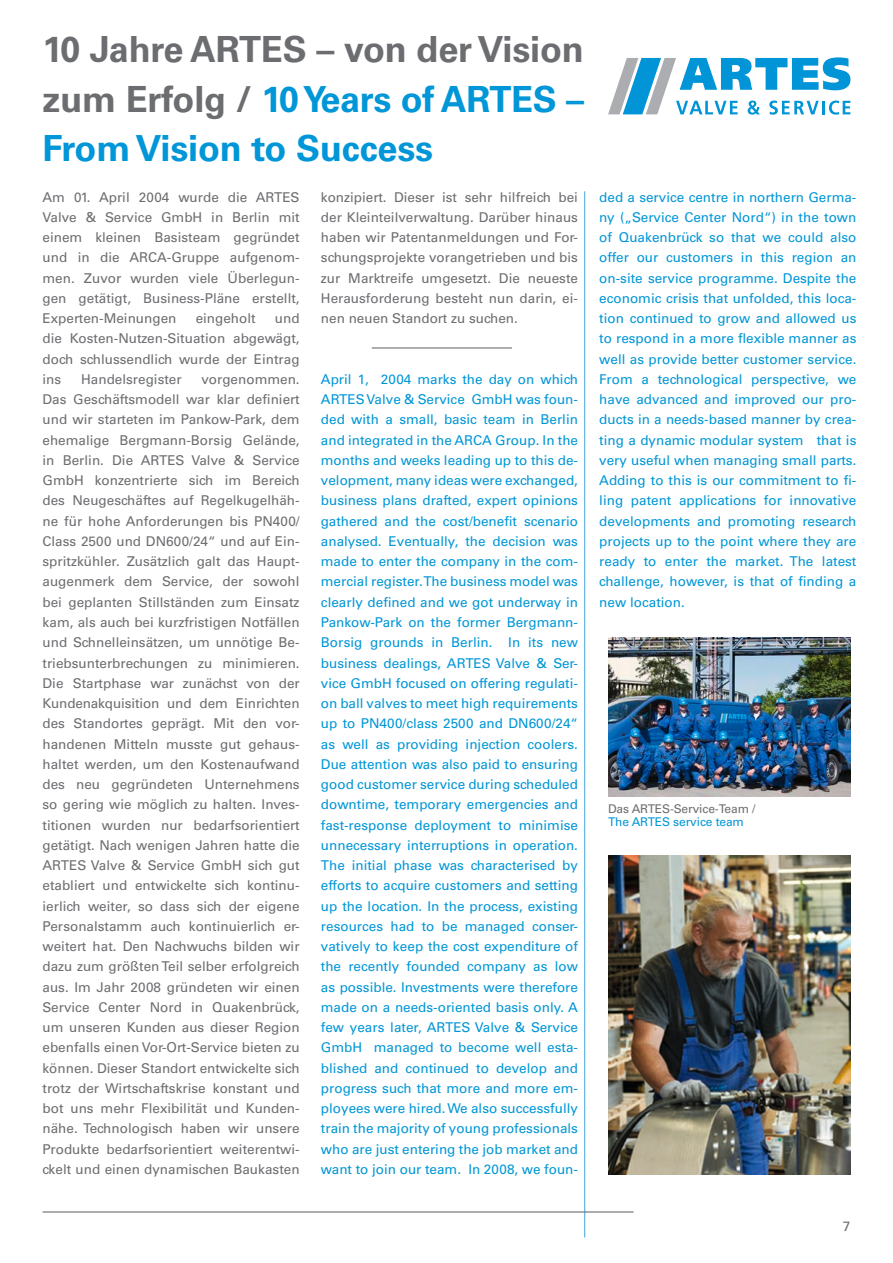
<style>
.page{position:relative;width:893px;height:1263px;background:#fff}
.page>*{position:absolute;margin:0;border:0;box-sizing:border-box;transform-origin:0 0}
.t1{font:700 36px/49.5px "Univers CE";letter-spacing:-.005em;color:#6c6d70;text-align:justify}
.t2{font:500 13.5px/20.2px "Univers CE";color:#0196d7;text-align:justify}
.t3{font:500 13.5px/20.2px "Univers CE";color:#6c6d70;text-align:justify}
.t4{font:500 12px "Univers CE";letter-spacing:-.01em;color:#6c6d70}
.t5{font:500 12px "Univers CE";letter-spacing:-.01em;color:#0196d7}
.s1{color:#0196d7}
</style>
<div class="page">
<hr style="left:584px;top:191px;width:1px;height:1046px;background:#56aee1">
<hr style="left:43px;top:1211px;width:591px;height:1px;background:#6c6d70">
<svg style="left:608px;top:57px;width:242px;height:58px"></svg>
<img style="left:608px;top:637px;width:242px;height:159px">
<hr style="left:372px;top:347px;width:140px;height:2px;background:#939598">
<img style="left:608px;top:855px;width:242px;height:319px">
<h1 class="t1" style="left:43px;top:26px;width:543px">10 Jahre ARTES – von der Vision zum Erfolg / <span class="s1">10 Years of ARTES – From Vision to Success</span></h1>
<p class="t3" style="left:43px;top:187px;width:259px">Am 01. April 2004 wurde die ARTES Valve &amp; Service GmbH in Berlin mit einem kleinen Basisteam gegründet und in die ARCA-Gruppe aufgenom&shy;men. Zuvor wurden viele Überlegun&shy;gen getätigt, Business-Pläne erstellt, Experten-Meinungen</p>
<p class="t3" style="left:321px;top:187px;width:259px">konzipiert. Dieser ist sehr hilfreich bei der Kleinteilverwaltung. Darüber hinaus haben wir Patentanmeldungen und For&shy;schungsprojekte vorangetrieben und bis zur Marktreife umgesetzt. Die neueste Herausforderung besteht nun darin, ei&shy;nen neuen Standort zu suchen.</p>
<p class="t3" style="left:43px;top:309px;width:259px;text-indent:232px">und die Kosten-Nutzen-Situation abgewägt, doch schlussendlich wurde der Eintrag ins</p>
<p class="t3" style="left:196px;top:309px;width:62px">eingeholt</p>
<p class="t2" style="left:321px;top:369px;width:259px">April 1, 2004 marks the day on which ARTES Valve &amp; Service GmbH was foun&shy;ded with a small, basic team in Berlin and integrated in the ARCA Group. In the months and weeks leading up to this de&shy;velopment, many ideas were exchanged, business plans drafted, expert opinions gathered and the cost/benefit scenario analysed. Eventually, the decision was made to enter the company in the com&shy;mercial register. The business model was clearly defined and we got underway in Pankow-Park on the former Bergmann-Borsig grounds in Berlin. In its new business dealings, ARTES Valve &amp; Ser&shy;vice GmbH focused on offering regulati&shy;on ball valves to meet high requirements up to PN400/class 2500 and DN600/24“ as well as providing injection coolers.<br>Due attention was also paid to ensuring good customer service during scheduled downtime, temporary emergencies and fast-response deployment to minimise unnecessary interruptions in operation.<br>The initial phase was characterised by efforts to acquire customers and setting up the location. In the process, existing resources had to be managed conser&shy;vatively to keep the cost expenditure of the recently founded company as low as possible. Investments were therefore made on a needs-oriented basis only. A few years later, ARTES Valve &amp; Service GmbH managed to become well esta&shy;blished and continued to develop and progress such that more and more em&shy;ployees were hired. We also successfully train the majority of young professionals who are just entering the job market and want to join our team. In 2008, we foun-</p>
<p class="t3" style="left:81px;top:369px;width:102px">Handelsregister</p>
<p class="t3" style="left:43px;top:369px;width:259px;text-indent:159px">vorgenommen.<br>Das Geschäftsmodell war klar definiert und wir starteten im Pankow-Park, dem ehemalige Bergmann-Borsig Gelände, in Berlin. Die ARTES Valve &amp; Service GmbH konzentrierte sich im Bereich des Neugeschäftes auf Regelkugelhäh&shy;ne für hohe Anforderungen bis PN400/ Class 2500 und DN600/24“ und auf Ein&shy;spritzkühler. Zusätzlich galt das Haupt&shy;augenmerk dem Service, der sowohl bei geplanten Stillständen zum Einsatz kam, als auch bei kurzfristigen Notfällen und Schnelleinsätzen, um unnötige Be&shy;triebsunterbrechungen zu minimieren.<br>Die Startphase war zunächst von der Kundenakquisition und dem Einrichten des Standortes geprägt. Mit den vor&shy;handenen Mitteln musste gut gehaus&shy;haltet werden, um den Kostenaufwand des neu gegründeten Unternehmens so gering wie möglich zu halten. Inves&shy;titionen wurden nur bedarfsorientiert getätigt. Nach wenigen Jahren hatte die ARTES Valve &amp; Service GmbH sich gut etabliert und entwickelte sich kontinu&shy;ierlich weiter, so dass sich der eigene Personalstamm auch kontinuierlich er&shy;weitert hat. Den Nachwuchs bilden wir dazu zum größten Teil selber erfolgreich aus. Im Jahr 2008 gründeten wir einen Service Center Nord in Quakenbrück, um unseren Kunden aus dieser Region ebenfalls einen Vor-Ort-Service bieten zu können. Dieser Standort entwickelte sich trotz der Wirtschaftskrise konstant und bot uns mehr Flexibilität und Kunden&shy;nähe. Technologisch haben wir unsere Produkte bedarfsorientiert weiterentwi&shy;ckelt und einen dynamischen Baukasten</p>
<p class="t2" style="left:599px;top:187px;width:259px">ded a service centre in northern Germa&shy;ny („Service Center Nord“) in the town of Quakenbrück so that we could also offer our customers in this region an on-site service programme. Despite the economic crisis that unfolded, this loca&shy;tion continued to grow and allowed us to respond in a more flexible manner as well as provide better customer service.<br>From a technological perspective, we have advanced and improved our pro&shy;ducts in a needs-based manner by crea&shy;ting a dynamic modular system that is very useful when managing small parts.<br>Adding to this is our commitment to fi&shy;ling patent applications for innovative developments and promoting research projects up to the point where they are ready to enter the market. The latest challenge, however, is that of finding a new location.</p>
<p class="t4" style="left:608px;top:801px;width:149px">Das ARTES-Service-Team /</p>
<p class="t5" style="left:608px;top:815px;width:137px">The ARTES service team</p>
<p class="t3" style="left:843px;top:1216px;width:9px">7</p>
</div>
